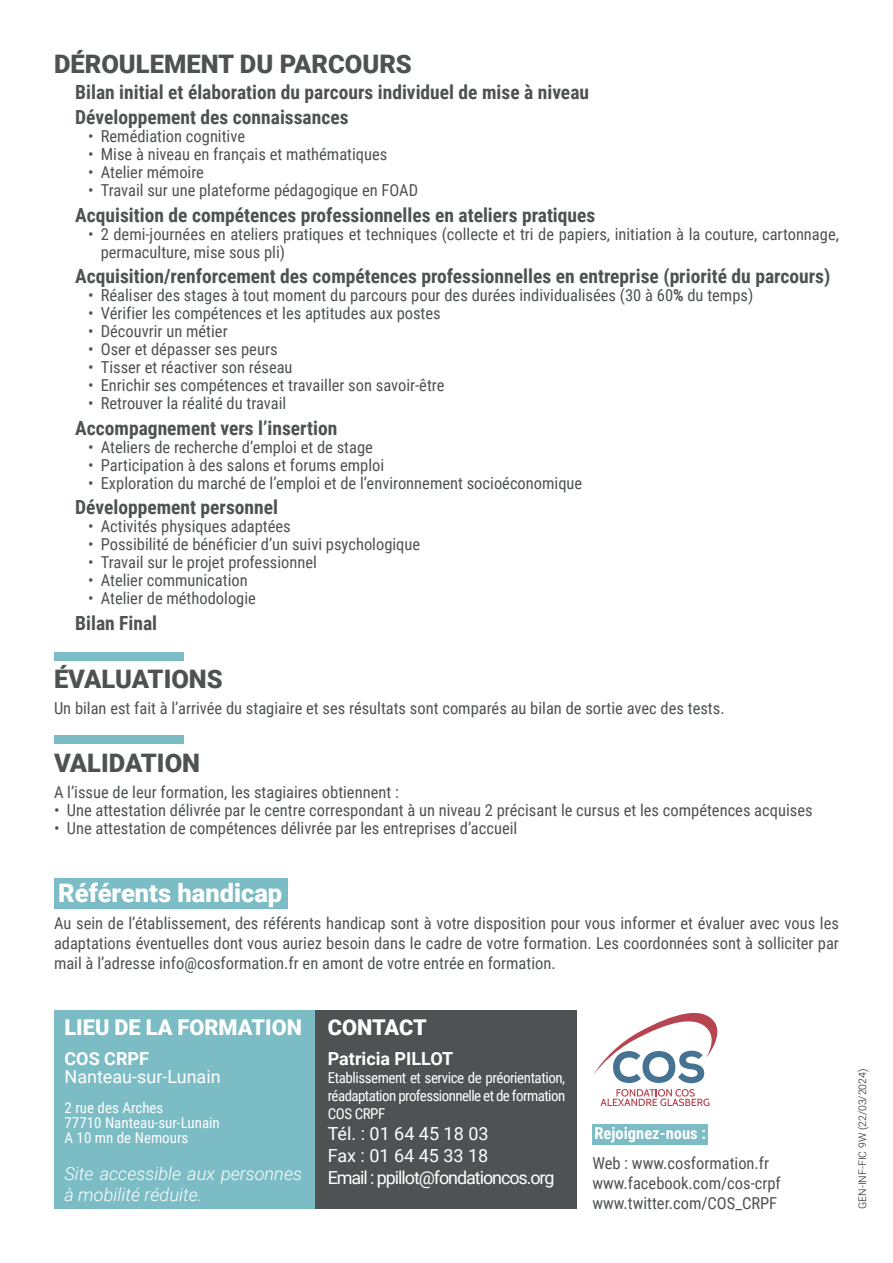
<style>
.page{position:relative;width:893px;height:1263px;background:#fff}
.page>*{position:absolute;margin:0;border:0;box-sizing:border-box;transform-origin:0 0}
.t1{font:900 25.5px "Roboto";color:#4f5252}
.t2{font:900 25.5px "Roboto";color:#fff}
.t3{font:900 21.75px "Roboto";color:#fff}
.t4{font:700 19.5px "Roboto Condensed";color:#4f5252}
.t5{font:18px "Roboto";color:#fff}
.t6{font:italic 300 18px/21.6px "Roboto";color:#fff}
.t7{font:18px "Roboto";letter-spacing:-.06em;color:#fff}
.t8{font:700 18px "Roboto";color:#fff}
.t9{font:16.5px/19.8px "Roboto Condensed";color:#4f5252}
.t10{font:700 16.5px "Roboto Condensed";color:#fff}
.t11{font:15px/18px "Roboto Condensed";letter-spacing:-.03em;color:#fff;text-align:justify}
.t12{font:15px "Roboto Condensed";color:#fff}
.t13{font:300 10.5px "Roboto";color:#231f20}
.s1{font-weight:700}
</style>
<div class="page">
<div style="left:54px;top:652px;width:129px;height:8px;background:#7cbcc5"></div>
<div style="left:54px;top:735px;width:129px;height:9px;background:#7cbcc5"></div>
<div style="left:54px;top:878px;width:233px;height:30px;background:#7cbcc5"></div>
<div style="left:592px;top:1125px;width:116px;height:20px;background:#7cbcc5"></div>
<div style="left:54px;top:1011px;width:262px;height:198px;background:#7cbcc5"></div>
<div style="left:316px;top:1011px;width:261px;height:198px;background:#4f5252"></div>
<svg style="left:600px;top:1089px;width:109px;height:17px"></svg>
<svg style="left:593px;top:1013px;width:125px;height:70px"></svg>
<p class="t1" style="left:54px;top:46px;width:359px">DÉROULEMENT DU PARCOURS</p>
<p class="t4" style="left:75px;top:78px;width:515px">Bilan initial et élaboration du parcours individuel de mise à niveau</p>
<p class="t4" style="left:75px;top:104px;width:275px">Développement des connaissances</p>
<p class="t9" style="left:88px;top:126px;width:159px">• Remédiation cognitive</p>
<p class="t9" style="left:88px;top:144px;width:301px">• Mise à niveau en français et mathématiques</p>
<p class="t9" style="left:88px;top:162px;width:118px">• Atelier mémoire</p>
<p class="t9" style="left:88px;top:180px;width:332px">• Travail sur une plateforme pédagogique en FOAD</p>
<p class="t4" style="left:75px;top:201px;width:522px">Acquisition de compétences professionnelles en ateliers pratiques</p>
<p class="t9" style="left:101px;top:224px;width:740px;line-height:18px;text-indent:-13px">• 2 demi-journées en ateliers pratiques et techniques (collecte et tri de papiers, initiation à la couture, cartonnage, permaculture, mise sous pli)</p>
<p class="t4" style="left:75px;top:263px;width:757px">Acquisition/renforcement des compétences professionnelles en entreprise (priorité du parcours)</p>
<p class="t9" style="left:88px;top:285px;width:667px">• Réaliser des stages à tout moment du parcours pour des durées individualisées (30 à 60<span class="s1">%</span> du temps)</p>
<p class="t9" style="left:88px;top:303px;width:354px">• Vérifier les compétences et les aptitudes aux postes</p>
<p class="t9" style="left:88px;top:321px;width:141px">• Découvrir un métier</p>
<p class="t9" style="left:88px;top:339px;width:191px">• Oser et dépasser ses peurs</p>
<p class="t9" style="left:88px;top:357px;width:206px">• Tisser et réactiver son réseau</p>
<p class="t9" style="left:88px;top:375px;width:358px">• Enrichir ses compétences et travailler son savoir-être</p>
<p class="t9" style="left:88px;top:393px;width:200px">• Retrouver la réalité du travail</p>
<p class="t4" style="left:75px;top:414px;width:264px">Accompagnement vers l’insertion</p>
<p class="t9" style="left:88px;top:436px;width:286px">• Ateliers de recherche d’emploi et de stage</p>
<p class="t9" style="left:88px;top:454px;width:298px">• Participation à des salons et forums emploi</p>
<p class="t9" style="left:88px;top:472px;width:496px">• Exploration du marché de l’emploi et de l’environnement socioéconomique</p>
<p class="t4" style="left:75px;top:494px;width:204px">Développement personnel</p>
<p class="t9" style="left:88px;top:516px;width:204px">• Activités physiques adaptées</p>
<p class="t9" style="left:88px;top:534px;width:334px">• Possibilité de bénéficier d’un suivi psychologique</p>
<p class="t9" style="left:88px;top:552px;width:230px">• Travail sur le projet professionnel</p>
<p class="t9" style="left:88px;top:570px;width:161px">• Atelier communication</p>
<p class="t9" style="left:88px;top:588px;width:169px">• Atelier de méthodologie</p>
<p class="t4" style="left:75px;top:609px;width:83px">Bilan Final</p>
<p class="t1" style="left:54px;top:661px;width:170px">ÉVALUATIONS</p>
<p class="t9" style="left:54px;top:697px;width:672px">Un bilan est fait à l’arrivée du stagiaire et ses résultats sont comparés au bilan de sortie avec des tests.</p>
<p class="t1" style="left:54px;top:745px;width:148px">VALIDATION</p>
<p class="t9" style="left:54px;top:781px;width:346px">A l’issue de leur formation, les stagiaires obtiennent :</p>
<p class="t9" style="left:54px;top:799px;width:760px">• Une attestation délivrée par le centre correspondant à un niveau 2 précisant le cursus et les compétences acquises</p>
<p class="t9" style="left:54px;top:817px;width:465px">• Une attestation de compétences délivrée par les entreprises d’accueil</p>
<p class="t2" style="left:58px;top:875px;width:226px">Référents handicap</p>
<p class="t9" style="left:54px;top:912px;width:786px;text-align:justify">Au sein de l’établissement, des référents handicap sont à votre disposition pour vous informer et évaluer avec vous les adaptations éventuelles dont vous auriez besoin dans le cadre de votre formation. Les coordonnées sont à solliciter par mail à l’adresse info@cosformation.fr en amont de votre entrée en formation.</p>
<p class="t3" style="left:65px;top:1012px;width:239px">LIEU DE LA FORMATION</p>
<p class="t8" style="left:65px;top:1046px;width:86px">COS CRPF</p>
<p class="t5" style="left:65px;top:1064px;width:158px">Nanteau-sur-Lunain</p>
<p class="t12" style="left:65px;top:1097px;width:100px">2 rue des Arches</p>
<p class="t12" style="left:65px;top:1112px;width:157px">77710 Nanteau-sur-Lunain</p>
<p class="t12" style="left:65px;top:1127px;width:125px">A 10 mn de Nemours</p>
<p class="t6" style="left:65px;top:1162px;width:239px">Site accessible aux personnes à mobilité réduite.</p>
<p class="t3" style="left:328px;top:1012px;width:100px">CONTACT</p>
<p class="t8" style="left:328px;top:1046px;width:127px">Patricia PILLOT</p>
<p class="t11" style="left:328px;top:1068px;width:239px">Etablissement et service de préorientation, réadaptation professionnelle et de formation COS CRPF</p>
<p class="t5" style="left:328px;top:1121px;width:162px">Tél. : 01 64 45 18 03</p>
<p class="t5" style="left:328px;top:1143px;width:162px">Fax : 01 64 45 33 18</p>
<p class="t7" style="left:328px;top:1164px;width:228px">Email : ppillot@fondationcos.org</p>
<p class="t10" style="left:594px;top:1122px;width:113px">Rejoignez-nous :</p>
<p class="t9" style="left:592px;top:1153px;width:178px">Web : www.cosformation.fr</p>
<p class="t9" style="left:592px;top:1173px;width:190px">www.facebook.com/cos-crpf</p>
<p class="t9" style="left:592px;top:1192px;width:186px">www.twitter.com/COS_CRPF</p>
<p class="t13" style="left:855px;top:1209px;width:142px;rotate:-90deg">GEN-INF-FIC 9W (22/03/2024)</p>
</div>
